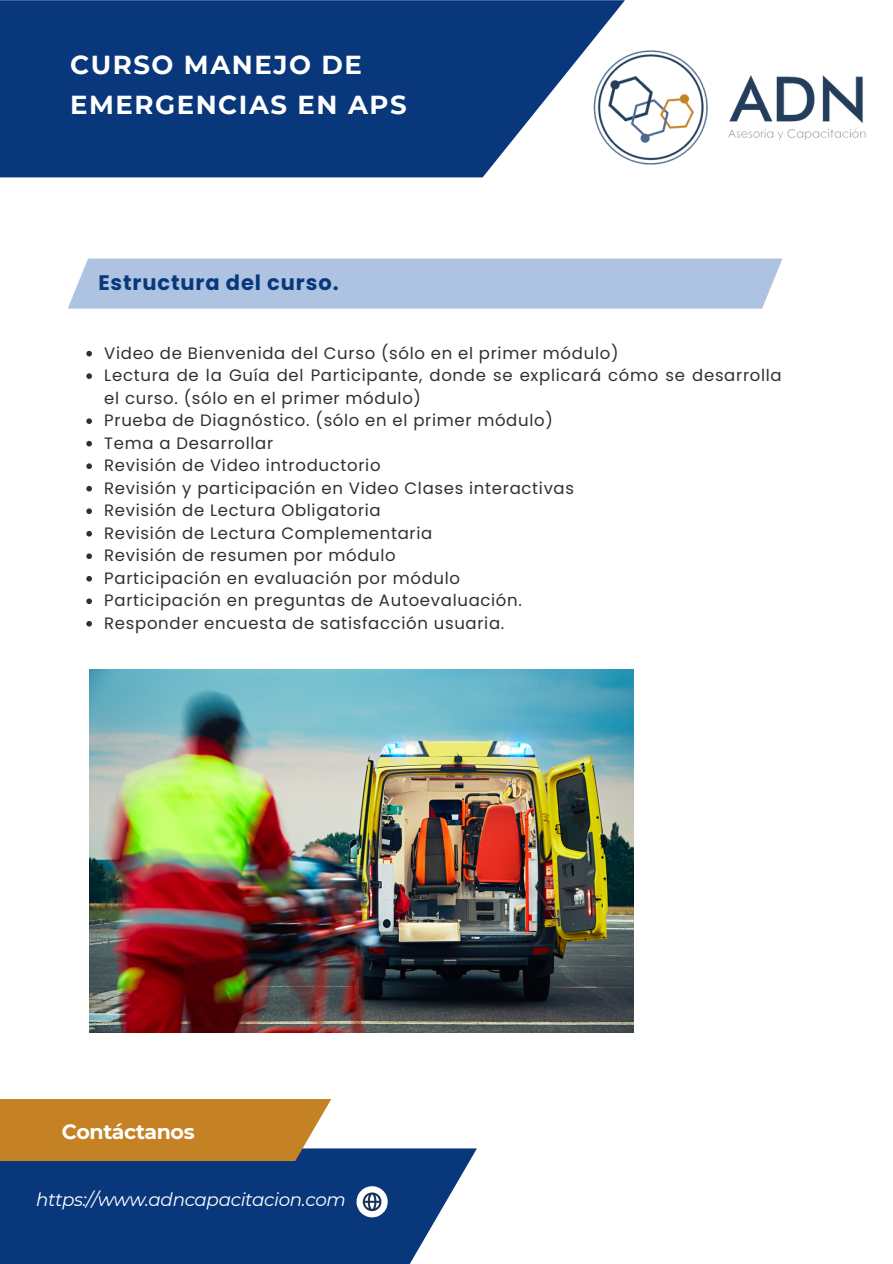
<style>
.page{position:relative;width:893px;height:1264px;background:#fff}
.page>*{position:absolute;margin:0;border:0;box-sizing:border-box;transform-origin:0 0}
.t1{font:700 25.95px/40.5px "Montserrat";letter-spacing:.06em;color:#fff}
.t2{font:700 21px "Poppins";letter-spacing:.04em;color:#08377c}
.t3{font:700 20.55px "Montserrat";letter-spacing:-.02em;color:#fff}
.t4{font:italic 18.3px "Montserrat";letter-spacing:-.02em;color:#fff}
.t5{font:16.5px/22.5px "Poppins";letter-spacing:.04em;color:#303030}
</style>
<div class="page">
<svg style="left:0;top:0;width:625px;height:177px;background:#1b4686"></svg>
<img style="left:592px;top:43px;width:274px;height:126px">
<div style="left:68px;top:258px;width:714px;height:50px;background:#aec3e1"></div>
<div style="left:0;top:1148px;width:476px;height:115px;background:#08377c"></div>
<div style="left:0;top:1099px;width:331px;height:61px;background:#c58224"></div>
<svg style="left:356px;top:1186px;width:31px;height:31px"></svg>
<img style="left:89px;top:670px;width:544px;height:362px">
<svg style="left:86px;top:351px;width:6px;height:5px"></svg>
<svg style="left:86px;top:373px;width:6px;height:6px"></svg>
<svg style="left:86px;top:418px;width:6px;height:6px"></svg>
<svg style="left:86px;top:441px;width:6px;height:5px"></svg>
<svg style="left:86px;top:463px;width:6px;height:6px"></svg>
<svg style="left:86px;top:486px;width:6px;height:5px"></svg>
<svg style="left:86px;top:508px;width:6px;height:6px"></svg>
<svg style="left:86px;top:531px;width:6px;height:5px"></svg>
<svg style="left:86px;top:553px;width:6px;height:6px"></svg>
<svg style="left:86px;top:576px;width:6px;height:5px"></svg>
<svg style="left:86px;top:598px;width:6px;height:6px"></svg>
<svg style="left:86px;top:621px;width:6px;height:5px"></svg>
<p class="t1" style="left:70px;top:44px;width:338px">CURSO MANEJO DE<br>EMERGENCIAS EN APS</p>
<p class="t2" style="left:98px;top:268px;width:242px">Estructura del curso.</p>
<p class="t5" style="left:104px;top:342px;width:515px">Video de Bienvenida del Curso (sólo en el primer módulo)</p>
<p class="t5" style="left:104px;top:364px;width:679px">Lectura de la Guía del Participante, donde se explicará cómo se desarrolla el curso. (sólo en el primer módulo)</p>
<p class="t5" style="left:104px;top:409px;width:450px">Prueba de Diagnóstico. (sólo en el primer módulo)</p>
<p class="t5" style="left:104px;top:432px;width:170px">Tema a Desarrollar</p>
<p class="t5" style="left:104px;top:454px;width:278px">Revisión de Video introductorio</p>
<p class="t5" style="left:104px;top:477px;width:471px">Revisión y participación en Video Clases interactivas</p>
<p class="t5" style="left:104px;top:499px;width:278px">Revisión de Lectura Obligatoria</p>
<p class="t5" style="left:104px;top:522px;width:329px">Revisión de Lectura Complementaria</p>
<p class="t5" style="left:104px;top:544px;width:293px">Revisión de resumen por módulo</p>
<p class="t5" style="left:104px;top:567px;width:357px">Participación en evaluación por módulo</p>
<p class="t5" style="left:104px;top:589px;width:419px">Participación en preguntas de Autoevaluación.</p>
<p class="t5" style="left:104px;top:612px;width:401px">Responder encuesta de satisfacción usuaria.</p>
<h2 class="t3" style="left:62px;top:1119px;width:134px">Contáctanos</h2>
<p class="t4" style="left:36px;top:1188px;width:311px">https://www.adncapacitacion.com</p>
</div>
